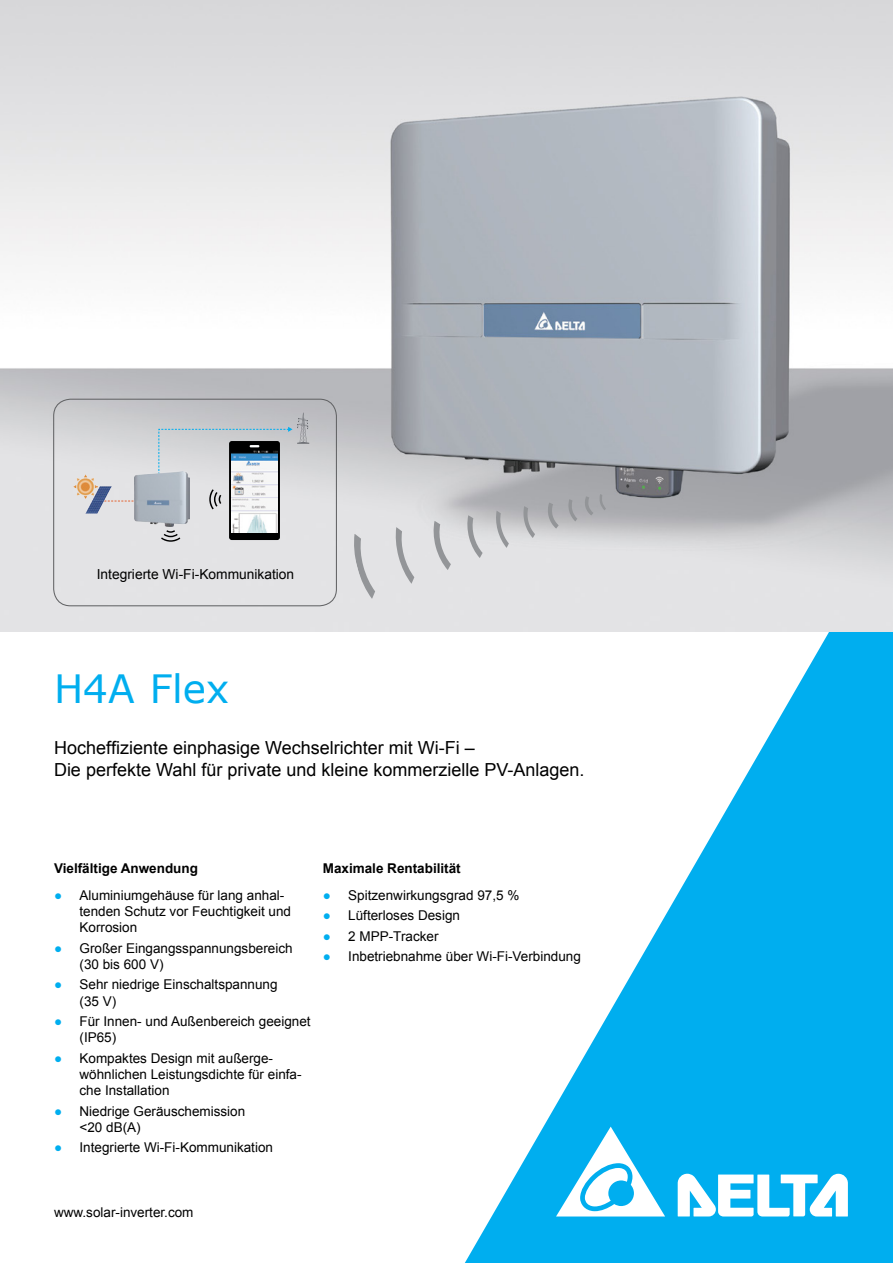
<style>
.page{position:relative;width:893px;height:1263px;background:#fff}
.page>*{position:absolute;margin:0;border:0;box-sizing:border-box;transform-origin:0 0}
.t1{font:39px "Verdana";color:#00aeef}
.t2{font:18px/21.6px "Arial";color:#000}
.t3{font:13.8px "Arial";color:#000}
.t4{font:13.5px/16.2px "Arial";color:#000}
.t5{font:700 13.5px "Arial";color:#000}
.s1{color:#00aeef}
</style>
<div class="page">
<svg style="left:465px;top:631px;width:428px;height:632px;fill:#00aeef"></svg>
<svg style="left:678px;top:1174px;width:170px;height:42px"></svg>
<svg style="left:556px;top:1126px;width:109px;height:90px"></svg>
<img style="left:0;top:0;width:893px;height:631px">
<img style="left:85px;top:498px;width:27px;height:15px">
<img style="left:74px;top:474px;width:21px;height:24px">
<svg style="left:161px;top:530px;width:19px;height:12px"></svg>
<img style="left:135px;top:509px;width:55px;height:17px">
<svg style="left:229px;top:441px;width:51px;height:99px"></svg>
<img style="left:232px;top:509px;width:45px;height:23px">
<svg style="left:95px;top:413px;width:214px;height:96px"></svg>
<div style="left:53px;top:399px;width:284px;height:207px;border:1px solid #636466;border-radius:17px"></div>
<svg style="left:496px;top:511px;width:13px;height:37px"></svg>
<svg style="left:523px;top:506px;width:12px;height:32px"></svg>
<svg style="left:547px;top:502px;width:12px;height:27px"></svg>
<svg style="left:568px;top:499px;width:9px;height:22px"></svg>
<svg style="left:584px;top:496px;width:9px;height:19px"></svg>
<svg style="left:599px;top:494px;width:7px;height:16px"></svg>
<svg style="left:467px;top:515px;width:16px;height:43px"></svg>
<svg style="left:433px;top:521px;width:18px;height:49px"></svg>
<svg style="left:395px;top:527px;width:19px;height:57px"></svg>
<svg style="left:353px;top:534px;width:22px;height:65px"></svg>
<p class="t3" style="left:97px;top:565px;width:199px">Integrierte Wi-Fi-Kommunikation</p>
<h1 class="t1" style="left:54px;top:662px;width:177px">H4A Flex</h1>
<h2 class="t2" style="left:54px;top:737px;width:532px">Hocheffiziente einphasige Wechselrichter mit Wi-Fi –<br>Die perfekte Wahl für private und kleine kommerzielle PV-Anlagen.</h2>
<p class="t5" style="left:54px;top:859px;width:146px">Vielfältige Anwendung</p>
<p class="t4" style="left:80px;top:887px;width:213px;text-indent:-26px"><span class="s1">●</span> Aluminiumgehäuse für lang anhal&shy;tenden Schutz vor Feuchtigkeit und<br>Korrosion</p>
<p class="t4" style="left:80px;top:940px;width:215px;text-indent:-26px"><span class="s1">●</span> Großer Eingangsspannungsbereich (30 bis 600 V)</p>
<p class="t4" style="left:80px;top:977px;width:200px;text-indent:-26px"><span class="s1">●</span> Sehr niedrige Einschaltspannung (35 V)</p>
<p class="t4" style="left:80px;top:1013px;width:233px;text-indent:-26px"><span class="s1">●</span> Für Innen- und Außenbereich geeignet (IP65)</p>
<p class="t4" style="left:80px;top:1050px;width:224px;text-indent:-26px"><span class="s1">●</span> Kompaktes Design mit außerge&shy;wöhnlichen Leistungsdichte für einfa&shy;che Installation</p>
<p class="t4" style="left:80px;top:1103px;width:167px;text-indent:-26px"><span class="s1">●</span> Niedrige Geräuschemission &lt;20 dB(A)</p>
<p class="t4" style="left:54px;top:1139px;width:221px"><span class="s1">●</span> Integrierte Wi-Fi-Kommunikation</p>
<p class="t5" style="left:323px;top:859px;width:140px">Maximale Rentabilität</p>
<p class="t4" style="left:323px;top:887px;width:198px"><span class="s1">●</span> Spitzenwirkungsgrad 97,5 %</p>
<p class="t4" style="left:323px;top:908px;width:139px"><span class="s1">●</span> Lüfterloses Design</p>
<p class="t4" style="left:323px;top:928px;width:117px"><span class="s1">●</span> 2 MPP-Tracker</p>
<p class="t4" style="left:323px;top:948px;width:260px"><span class="s1">●</span> Inbetriebnahme über Wi-Fi-Verbindung</p>
<p class="t4" style="left:54px;top:1204px;width:141px">www.solar-inverter.com</p>
</div>
